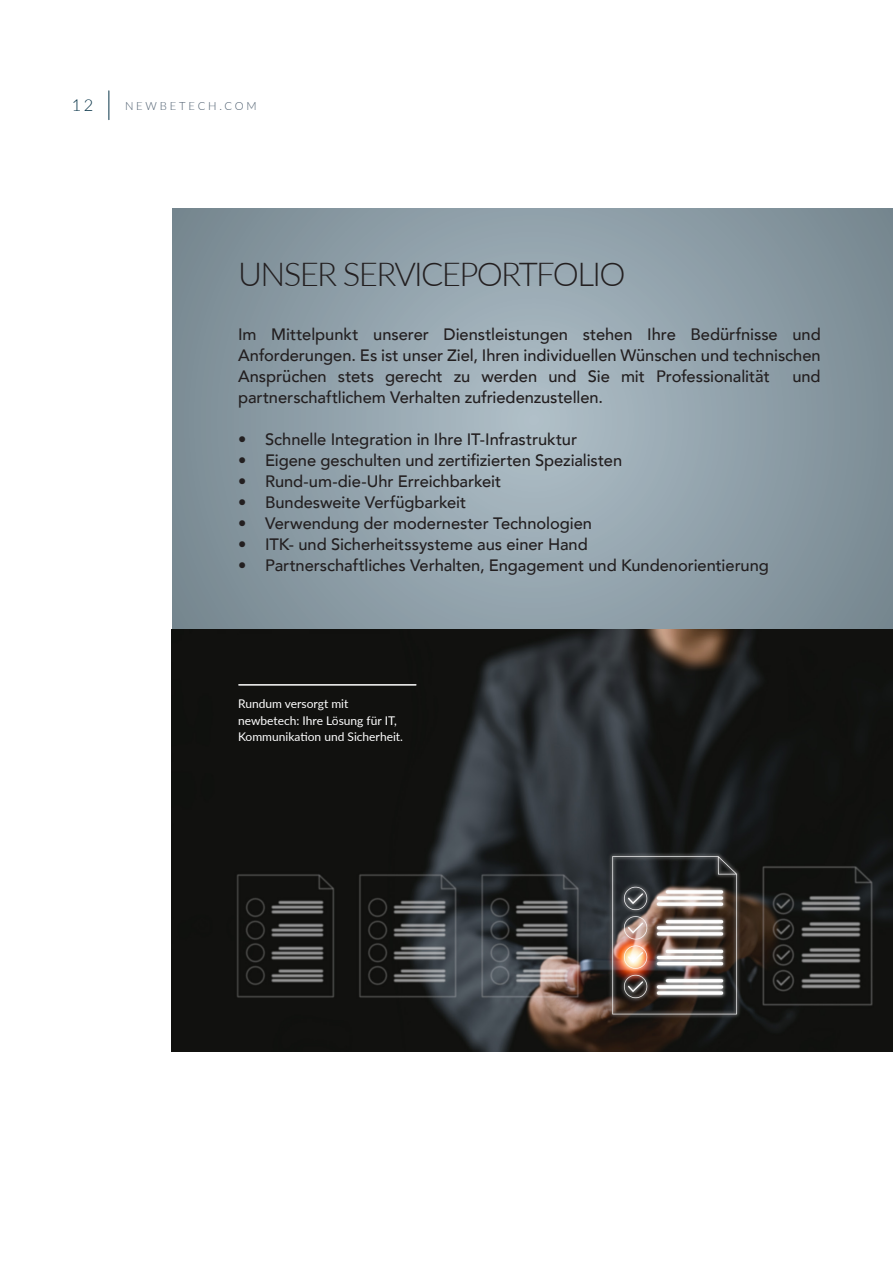
<style>
.page{position:relative;width:893px;height:1263px;background:#fff}
.page>*{position:absolute;margin:0;border:0;box-sizing:border-box;transform-origin:0 0}
.t1{font:300 33px "Lato";letter-spacing:-.05em;color:#231f20}
.Text{font:500 16.5px/21px "Avenir";letter-spacing:-.005em;color:#231f20;text-align:justify}
.Website_address___page_no{font:300 16.5px "Lato";color:#083448}
.Text-2{font:12px/16.5px "Lato";color:#fff}
.Website_address_small{font:300 11.25px "Lato";letter-spacing:.25em;color:#4a5b6c}
</style>
<div class="page">
<svg style="left:173px;top:208px;width:720px;height:421px;background:#8f9fa8"></svg>
<img style="left:171px;top:629px;width:722px;height:423px">
<svg style="left:108px;top:91px;width:1px;height:29px"></svg>
<hr style="left:239px;top:684px;width:177px;height:2px;background:#fff">
<p class="Website_address___page_no" style="left:72px;top:94px;width:23px">12</p>
<p class="Website_address_small" style="left:125px;top:98px;width:133px">NEWBETECH.COM</p>
<p class="t1" style="left:238px;top:251px;width:389px">UNSER SERVICEPORTFOLIO</p>
<p class="Text" style="left:238px;top:323px;width:584px">Im Mittelpunkt unserer Dienstleistungen stehen Ihre Bedürfnisse und Anforderungen. Es ist unser Ziel, Ihren individuellen Wünschen und technischen Ansprüchen stets gerecht zu werden und Sie mit Professionalität</p>
<p class="Text" style="left:792px;top:365px;width:30px">und</p>
<p class="Text" style="left:238px;top:386px;width:367px">partnerschaftlichem Verhalten zufriedenzustellen.</p>
<p class="Text" style="left:238px;top:428px;width:340px">• Schnelle Integration in Ihre IT-Infrastruktur</p>
<p class="Text" style="left:238px;top:449px;width:386px">• Eigene geschulten und zertifizierten Spezialisten</p>
<p class="Text" style="left:238px;top:470px;width:265px">• Rund-um-die-Uhr Erreichbarkeit</p>
<p class="Text" style="left:238px;top:491px;width:230px">• Bundesweite Verfügbarkeit</p>
<p class="Text" style="left:238px;top:512px;width:355px">• Verwendung der modernester Technologien</p>
<p class="Text" style="left:238px;top:533px;width:351px">• ITK- und Sicherheitssysteme aus einer Hand</p>
<p class="Text" style="left:238px;top:554px;width:532px">• Partnerschaftliches Verhalten, Engagement und Kundenorientierung</p>
<p class="Text-2" style="left:238px;top:695px;width:166px">Rundum versorgt mit newbetech: Ihre Lösung für IT,<br>Kommunikation und Sicherheit.</p>
</div>
